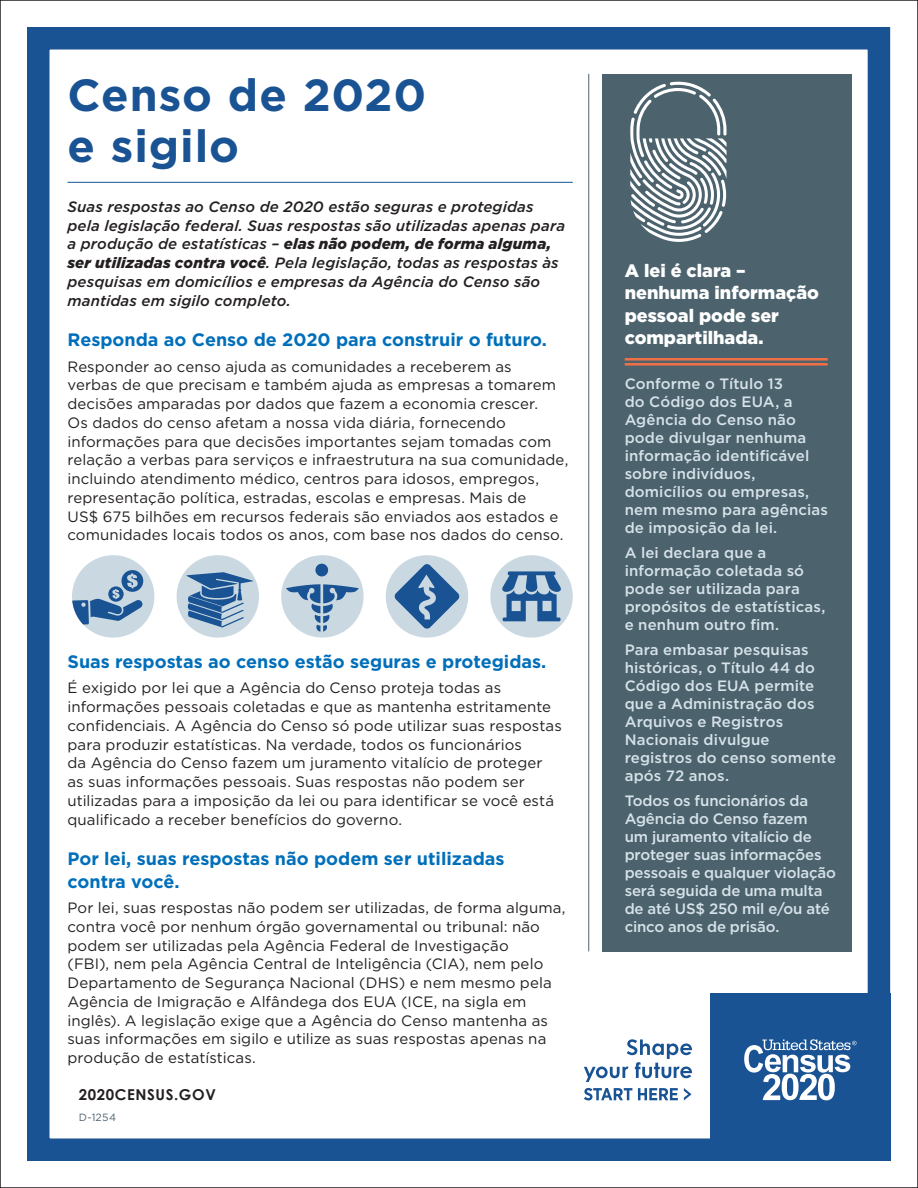
<style>
.page{position:relative;width:918px;height:1188px;background:#fff}
.page>*{position:absolute;margin:0;border:0;box-sizing:border-box;transform-origin:0 0}
.t1{font:700 45px/51px "Gotham";letter-spacing:.02em;color:#1a5393}
.subhead1{font:700 18px/22.5px "Gotham";color:#006fba}
.subhead1-2{font:900 18px/22.5px "Gotham";color:#fff}
.body_text{font:15px/18.8px "Gotham";letter-spacing:.005em;color:#231f20}
.body_text-2{font:500 15px/18px "Gotham";letter-spacing:.005em;color:#d7e2e9}
.body_text-3{font:italic 500 15px/18.8px "Gotham";letter-spacing:.01em;color:#231f20}
.t2{font:700 15px "Century Gothic";letter-spacing:.04em;color:#231f20}
.body_text_9{font:10.5px "Gotham";color:#4c636e}
.s1{font-weight:900}
</style>
<div class="page">
<div style="left:27px;top:27px;width:863px;height:1134px;border:22px solid #1a5393"></div>
<div style="left:710px;top:994px;width:180px;height:167px;background:#1a5393"></div>
<svg style="left:584px;top:1088px;width:48px;height:12px"></svg>
<svg style="left:638px;top:1088px;width:40px;height:12px"></svg>
<svg style="left:684px;top:1088px;width:8px;height:12px"></svg>
<svg style="left:584px;top:1039px;width:108px;height:43px"></svg>
<svg style="left:744px;top:1039px;width:113px;height:61px"></svg>
<div style="left:603px;top:74px;width:249px;height:877px;background:#4c636e"></div>
<svg style="left:630px;top:82px;width:97px;height:160px"></svg>
<hr style="left:625px;top:358px;width:203px;height:3px;background:#f36f45">
<hr style="left:625px;top:363px;width:203px;height:3px;background:#f36f45">
<hr style="left:588px;top:74px;width:1px;height:877px;background:#4c636e">
<hr style="left:68px;top:182px;width:505px;height:1px;background:#1a5393">
<div style="left:72px;top:555px;width:82px;height:83px;background:#cad9e1;border-radius:50%"></div>
<svg style="left:72px;top:570px;width:72px;height:55px"></svg>
<div style="left:281px;top:555px;width:83px;height:83px;background:#cad9e1;border-radius:50%"></div>
<svg style="left:315px;top:564px;width:13px;height:12px"></svg>
<svg style="left:286px;top:584px;width:73px;height:48px"></svg>
<div style="left:386px;top:555px;width:82px;height:83px;background:#cad9e1;border-radius:50%"></div>
<svg style="left:394px;top:564px;width:66px;height:65px"></svg>
<div style="left:490px;top:555px;width:83px;height:83px;background:#cad9e1;border-radius:50%"></div>
<svg style="left:502px;top:571px;width:59px;height:50px"></svg>
<div style="left:177px;top:555px;width:82px;height:83px;background:#cad9e1;border-radius:50%"></div>
<svg style="left:186px;top:572px;width:67px;height:56px"></svg>
<p class="t1" style="left:68px;top:69px;width:360px">Censo de 2020 e sigilo</p>
<p class="body_text-3" style="left:68px;top:197px;width:499px">Suas respostas ao Censo de 2020 estão seguras e protegidas pela legislação federal. Suas respostas são utilizadas apenas para a produção de estatísticas – <span class="s1">elas não podem, de forma alguma, ser utilizadas contra você</span>. Pela legislação, todas as respostas às pesquisas em domicílios e empresas da Agência do Censo são mantidas em sigilo completo.</p>
<p class="subhead1" style="left:68px;top:328px;width:481px">Responda ao Censo de 2020 para construir o futuro.</p>
<p class="body_text" style="left:68px;top:357px;width:502px">Responder ao censo ajuda as comunidades a receberem as<br>verbas de que precisam e também ajuda as empresas a tomarem decisões amparadas por dados que fazem a economia crescer.<br>Os dados do censo afetam a nossa vida diária, fornecendo informações para que decisões importantes sejam tomadas com relação a verbas para serviços e infraestrutura na sua comunidade, incluindo atendimento médico, centros para idosos, empregos, representação política, estradas, escolas e empresas. Mais de<br>US$ 675 bilhões em recursos federais são enviados aos estados e comunidades locais todos os anos, com base nos dados do censo.</p>
<p class="subhead1" style="left:68px;top:650px;width:480px">Suas respostas ao censo estão seguras e protegidas.</p>
<p class="body_text" style="left:68px;top:678px;width:496px">É exigido por lei que a Agência do Censo proteja todas as informações pessoais coletadas e que as mantenha estritamente confidenciais. A Agência do Censo só pode utilizar suas respostas para produzir estatísticas. Na verdade, todos os funcionários<br>da Agência do Censo fazem um juramento vitalício de proteger as suas informações pessoais. Suas respostas não podem ser utilizadas para a imposição da lei ou para identificar se você está qualificado a receber benefícios do governo.</p>
<p class="subhead1" style="left:68px;top:847px;width:439px">Por lei, suas respostas não podem ser utilizadas contra você.</p>
<p class="body_text" style="left:68px;top:898px;width:500px">Por lei, suas respostas não podem ser utilizadas, de forma alguma, contra você por nenhum órgão governamental ou tribunal: não podem ser utilizadas pela Agência Federal de Investigação<br>(FBI), nem pela Agência Central de Inteligência (CIA), nem pelo Departamento de Segurança Nacional (DHS) e nem mesmo pela Agência de Imigração e Alfândega dos EUA (ICE, na sigla em inglês). A legislação exige que a Agência do Censo mantenha as suas informações em sigilo e utilize as suas respostas apenas na produção de estatísticas.</p>
<p class="t2" style="left:79px;top:1083px;width:139px">2020CENSUS.GOV</p>
<p class="body_text_9" style="left:79px;top:1110px;width:39px">D-1254</p>
<p class="subhead1-2" style="left:625px;top:259px;width:196px">A lei é clara – nenhuma informação pessoal pode ser compartilhada.</p>
<p class="body_text-2" style="left:625px;top:375px;width:205px">Conforme o Título 13<br>do Código dos EUA, a<br>Agência do Censo não pode divulgar nenhuma informação identificável sobre indivíduos, domicílios ou empresas, nem mesmo para agências de imposição da lei.</p>
<p class="body_text-2" style="left:625px;top:544px;width:202px">A lei declara que a informação coletada só pode ser utilizada para propósitos de estatísticas, e nenhum outro fim.</p>
<p class="body_text-2" style="left:625px;top:640px;width:213px">Para embasar pesquisas históricas, o Título 44 do<br>Código dos EUA permite que a Administração dos<br>Arquivos e Registros<br>Nacionais divulgue registros do censo somente após 72 anos.</p>
<p class="body_text-2" style="left:625px;top:791px;width:213px">Todos os funcionários da<br>Agência do Censo fazem<br>um juramento vitalício de proteger suas informações pessoais e qualquer violação será seguida de uma multa de até US$ 250 mil e/ou até cinco anos de prisão.</p>
</div>
